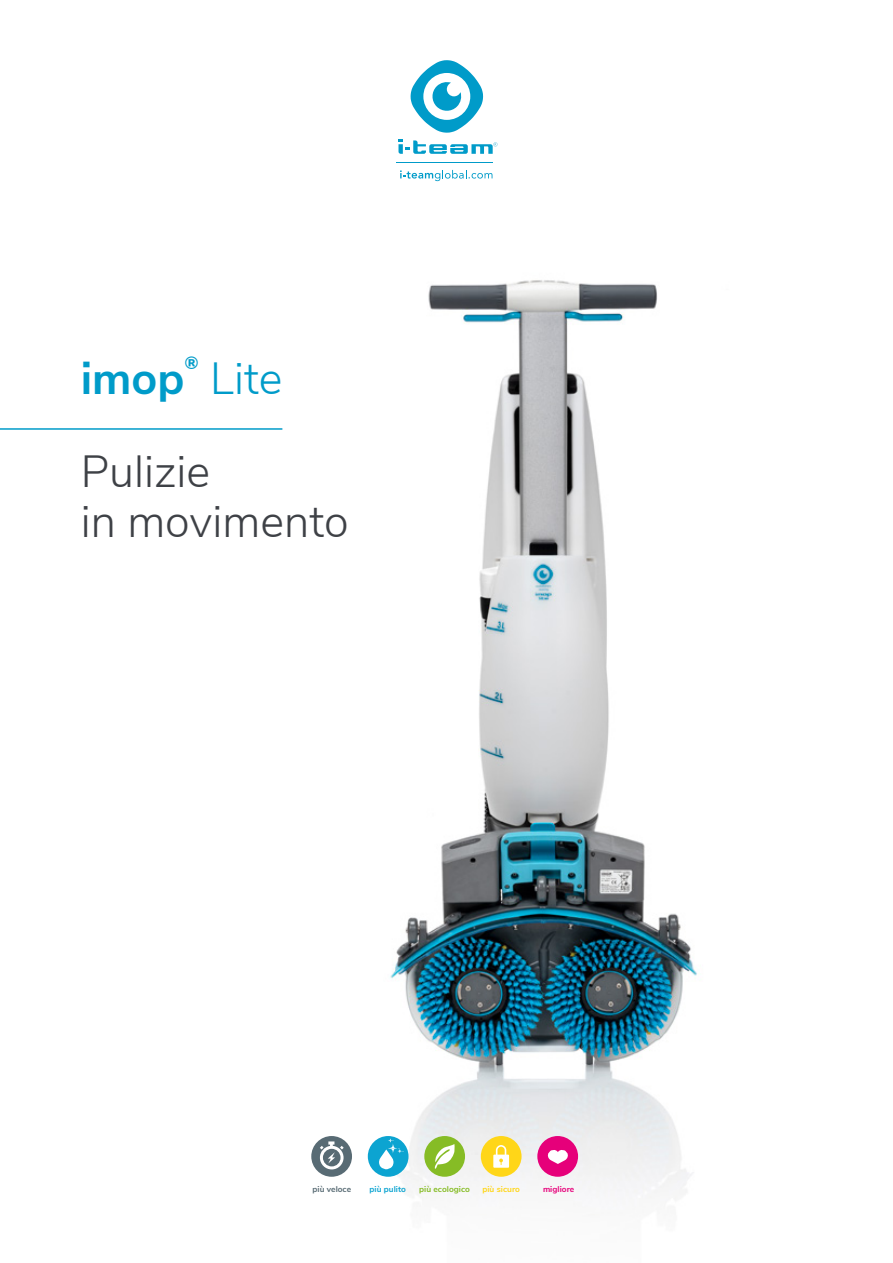
<style>
.page{position:relative;width:893px;height:1263px;background:#fff}
.page>*{position:absolute;margin:0;border:0;box-sizing:border-box;transform-origin:0 0}
.t1{font:300 45px/49.5px "Nunito Sans";color:#3e4146}
.t2{font:700 45px "Nunito Sans";color:#009bc9}
.t3{font:300 45px "Nunito Sans";color:#009bc9}
.t4{font:700 17.55px "Nunito Sans";color:#009bc9}
.t5{font:700 8.25px "Nunito Sans";letter-spacing:.005em;color:#86bc25}
.t6{font:700 8.25px "Nunito Sans";letter-spacing:.005em;color:#586b74}
.t7{font:700 8.25px "Nunito Sans";letter-spacing:.005em;color:#0ca4d1}
.t8{font:700 8.25px "Nunito Sans";letter-spacing:.005em;color:#ffd618}
.t9{font:700 8.25px "Nunito Sans";letter-spacing:.005em;color:#e6007a}
</style>
<div class="page">
<img style="left:282px;top:280px;width:415px;height:919px">
<hr style="left:0;top:428px;width:282px;height:2px;background:#009bc9">
<svg style="left:411px;top:60px;width:72px;height:73px"></svg>
<svg style="left:400px;top:170px;width:92px;height:11px"></svg>
<hr style="left:396px;top:162px;width:97px;height:1px;background:#009bc9">
<svg style="left:398px;top:140px;width:99px;height:14px"></svg>
<div style="left:368px;top:1136px;width:40px;height:41px;background:#0ca4d1;border-radius:50%"></div>
<svg style="left:379px;top:1138px;width:23px;height:31px"></svg>
<div style="left:481px;top:1136px;width:41px;height:41px;background:#ffd618;border-radius:50%"></div>
<svg style="left:493px;top:1145px;width:16px;height:23px"></svg>
<div style="left:424px;top:1136px;width:41px;height:41px;background:#86bc25;border-radius:50%"></div>
<svg style="left:434px;top:1144px;width:21px;height:25px"></svg>
<div style="left:537px;top:1136px;width:41px;height:41px;background:#e6007a;border-radius:50%"></div>
<svg style="left:547px;top:1150px;width:21px;height:14px"></svg>
<div style="left:311px;top:1136px;width:41px;height:41px;background:#586b74;border-radius:50%"></div>
<svg style="left:320px;top:1141px;width:24px;height:28px"></svg>
<p class="t2" style="left:81px;top:346px;width:105px">imop</p>
<p class="t4" style="left:184px;top:350px;width:16px">®</p>
<p class="t3" style="left:210px;top:346px;width:74px">Lite</p>
<p class="t1" style="left:81px;top:444px;width:269px">Pulizie<br>in movimento</p>
<p class="t6" style="left:312px;top:1183px;width:40px">più veloce</p>
<p class="t7" style="left:369px;top:1183px;width:38px">più pulito</p>
<p class="t5" style="left:419px;top:1183px;width:52px">più ecologico</p>
<p class="t8" style="left:482px;top:1183px;width:39px">più sicuro</p>
<p class="t9" style="left:543px;top:1183px;width:33px">migliore</p>
</div>
